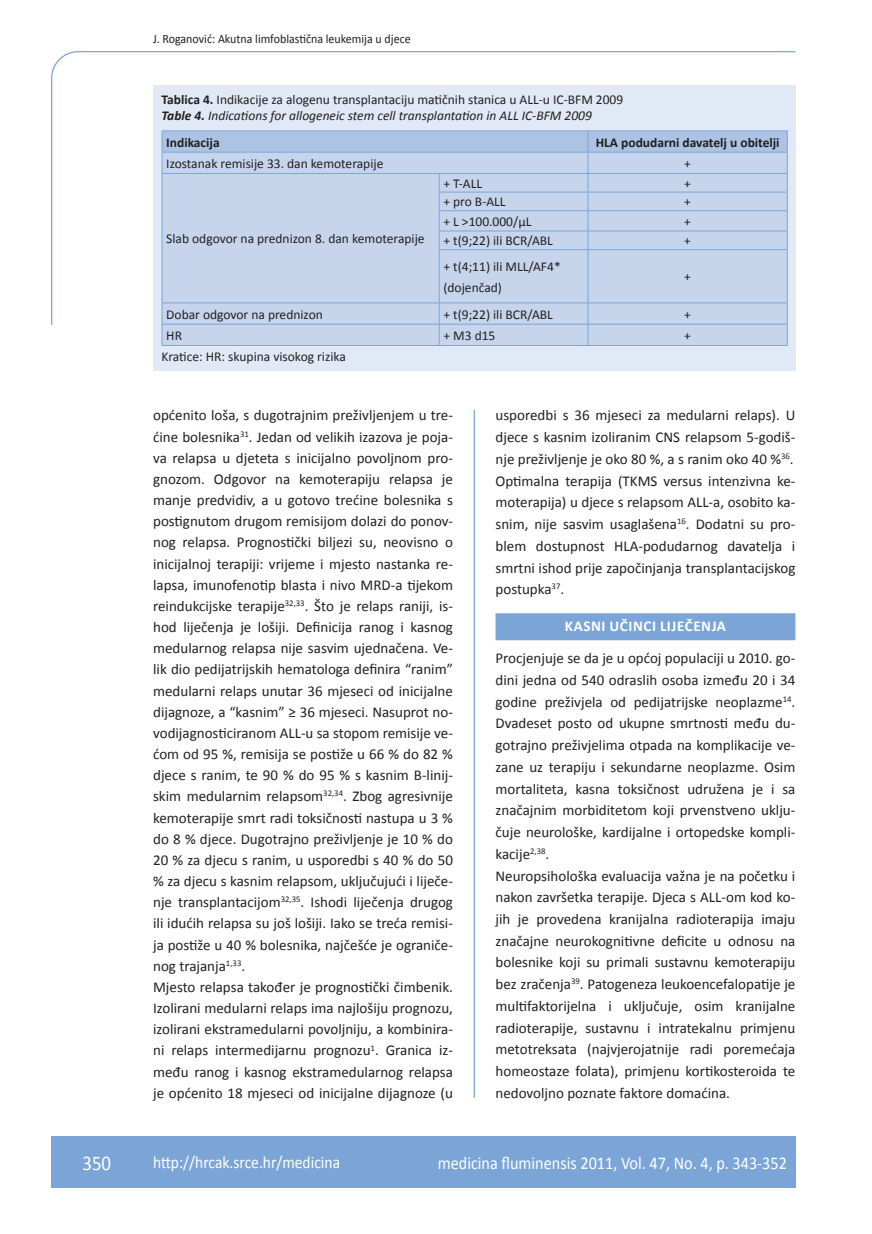
<style>
.page{position:relative;width:872px;height:1234px;background:#fff}
.page>*{position:absolute;margin:0;border:0;box-sizing:border-box;transform-origin:0 0}
.t1{font:21px "Calibri";color:#fff;scale:.9 1}
.t2{font:18px "Calibri";color:#fff;scale:.9 1}
.t3{font:17.25px "Calibri";color:#fff;scale:.9 1}
.osnovni_tekst{font:15px/21.1px "Calibri";color:#231f20;text-align:justify}
.naslov_ruler{font:700 15px "Calibri";letter-spacing:.04em;color:#fff}
.tablica{font:13.5px "Calibri";color:#231f20}
.potpis_slika{font:13.5px/16.5px "Calibri";color:#231f20}
.tablica-2{font:700 13.5px "Calibri";color:#231f20}
.osnovni_tekst-2{font:13.5px "Calibri";color:#231f20}
.glava{font:12.75px "Calibri";color:#231f20;scale:.94 1}
.s1{font-weight:700}
.s2{font-weight:700;font-style:italic}
.s3{font-style:italic}
</style>
<div class="page">
<svg style="left:51px;top:51px;width:745px;height:275px"></svg>
<hr style="left:473px;top:410px;width:2px;height:687px;background:#7ca5d7">
<div style="left:51px;top:1135px;width:744px;height:51px;background:#7ca5d7"></div>
<div style="left:495px;top:613px;width:300px;height:27px;background:#7ca5d7"></div>
<div style="left:153px;top:85px;width:642px;height:285px;background:#e1e9f6"></div>
<div style="left:163px;top:249px;width:624px;height:96px;background:#c6d5ec"></div>
<hr style="left:162px;top:130px;width:277px;height:1px;background:#7ca5d7">
<hr style="left:439px;top:130px;width:149px;height:1px;background:#7ca5d7">
<hr style="left:588px;top:130px;width:199px;height:1px;background:#7ca5d7">
<hr style="left:162px;top:249px;width:1px;height:53px;background:#7ca5d7">
<svg style="left:162px;top:131px;width:626px;height:118px;background:#bed0e9"></svg>
<hr style="left:439px;top:249px;width:149px;height:1px;background:#7ca5d7">
<hr style="left:439px;top:250px;width:1px;height:52px;background:#7ca5d7">
<hr style="left:588px;top:249px;width:199px;height:1px;background:#7ca5d7">
<hr style="left:587px;top:250px;width:1px;height:52px;background:#7ca5d7">
<hr style="left:787px;top:250px;width:1px;height:52px;background:#7ca5d7">
<hr style="left:162px;top:302px;width:277px;height:1px;background:#7ca5d7">
<hr style="left:439px;top:302px;width:149px;height:1px;background:#7ca5d7">
<hr style="left:588px;top:302px;width:199px;height:1px;background:#7ca5d7">
<hr style="left:162px;top:324px;width:277px;height:1px;background:#7ca5d7">
<svg style="left:162px;top:303px;width:1px;height:42px"></svg>
<hr style="left:439px;top:324px;width:149px;height:1px;background:#7ca5d7">
<svg style="left:439px;top:303px;width:1px;height:42px"></svg>
<hr style="left:588px;top:324px;width:199px;height:1px;background:#7ca5d7">
<svg style="left:587px;top:303px;width:1px;height:42px"></svg>
<svg style="left:787px;top:303px;width:1px;height:42px"></svg>
<hr style="left:162px;top:345px;width:277px;height:1px;background:#7ca5d7">
<hr style="left:439px;top:345px;width:149px;height:1px;background:#7ca5d7">
<hr style="left:588px;top:345px;width:199px;height:1px;background:#7ca5d7">
<p class="glava" style="left:153px;top:30px;width:275px">J. Roganović: Akutna limfoblastična leukemija u djece</p>
<p class="potpis_slika" style="left:162px;top:90px;width:463px"><span class="s1">Tablica 4.</span> Indikacije za alogenu transplantaciju matičnih stanica u ALL-u IC-BFM 2009<br><span class="s2">Table 4.</span> <span class="s3">Indications for allogeneic stem cell transplantation in ALL IC-BFM 2009</span></p>
<p class="tablica-2" style="left:166px;top:134px;width:55px">Indikacija</p>
<p class="tablica-2" style="left:595px;top:134px;width:185px">HLA podudarni davatelj u obitelji</p>
<p class="tablica" style="left:166px;top:155px;width:219px">Izostanak remisije 33. dan kemoterapije</p>
<p class="tablica" style="left:684px;top:155px;width:8px">+</p>
<p class="tablica" style="left:166px;top:230px;width:260px">Slab odgovor na prednizon 8. dan kemoterapije</p>
<p class="tablica" style="left:443px;top:175px;width:40px">+ T-ALL</p>
<p class="tablica" style="left:684px;top:175px;width:8px">+</p>
<p class="tablica" style="left:443px;top:193px;width:64px">+ pro B-ALL</p>
<p class="tablica" style="left:684px;top:193px;width:8px">+</p>
<p class="tablica" style="left:443px;top:213px;width:89px">+ L &gt;100.000/μL</p>
<p class="tablica" style="left:684px;top:213px;width:8px">+</p>
<p class="tablica" style="left:443px;top:232px;width:111px">+ t(9;22) ili BCR/ABL</p>
<p class="tablica" style="left:684px;top:232px;width:8px">+</p>
<p class="tablica" style="left:443px;top:258px;width:119px">+ t(4;11) ili MLL/AF4*</p>
<p class="tablica" style="left:443px;top:279px;width:60px">(dojenčad)</p>
<p class="tablica" style="left:684px;top:268px;width:8px">+</p>
<p class="tablica" style="left:166px;top:306px;width:158px">Dobar odgovor na prednizon</p>
<p class="tablica" style="left:443px;top:306px;width:111px">+ t(9;22) ili BCR/ABL</p>
<p class="tablica" style="left:684px;top:306px;width:8px">+</p>
<p class="tablica" style="left:166px;top:327px;width:17px">HR</p>
<p class="tablica" style="left:443px;top:327px;width:53px">+ M3 d15</p>
<p class="tablica" style="left:684px;top:327px;width:8px">+</p>
<p class="osnovni_tekst-2" style="left:162px;top:348px;width:186px">Kratice: HR: skupina visokog rizika</p>
<p class="osnovni_tekst" style="left:153px;top:404px;width:301px">općenito loša, s dugotrajnim preživljenjem u tre&shy;ćine bolesnika<sup>31</sup>. Jedan od velikih izazova je poja&shy;va relapsa u djeteta s inicijalno povoljnom pro&shy;gnozom. Odgovor na kemoterapiju relapsa je manje predvidiv, a u gotovo trećine bolesnika s postignutom drugom remisijom dolazi do ponov&shy;nog relapsa. Prognostički biljezi su, neovisno o inicijalnoj terapiji: vrijeme i mjesto nastanka re&shy;lapsa, imunofenotip blasta i nivo MRD-a tijekom reindukcijske terapije<sup>32,33</sup>. Što je relaps raniji, is&shy;hod liječenja je lošiji. Definicija ranog i kasnog medularnog relapsa nije sasvim ujednačena. Ve&shy;lik dio pedijatrijskih hematologa definira “ranim” medularni relaps unutar 36 mjeseci od inicijalne dijagnoze, a “kasnim” ≥ 36 mjeseci. Nasuprot no&shy;vodijagnosticiranom ALL-u sa stopom remisije ve&shy;ćom od 95 %, remisija se postiže u 66 % do 82 % djece s ranim, te 90 % do 95 % s kasnim B-linij&shy;skim medularnim relapsom<sup>32,34</sup>. Zbog agresivnije kemoterapije smrt radi toksičnosti nastupa u 3 % do 8 % djece. Dugotrajno preživljenje je 10 % do 20 % za djecu s ranim, u usporedbi s 40 % do 50 % za djecu s kasnim relapsom, uključujući i liječe&shy;nje transplantacijom<sup>32,35</sup>. Ishodi liječenja drugog ili idućih relapsa su još lošiji. Iako se treća remisi&shy;ja postiže u 40 % bolesnika, najčešće je ograniče&shy;nog trajanja<sup>1,33</sup>.</p>
<p class="osnovni_tekst" style="left:153px;top:975px;width:301px">Mjesto relapsa također je prognostički čimbenik.<br>Izolirani medularni relaps ima najlošiju prognozu, izolirani ekstramedularni povoljniju, a kombinira&shy;ni relaps intermedijarnu prognozu<sup>1</sup>. Granica iz&shy;među ranog i kasnog ekstramedularnog relapsa je općenito 18 mjeseci od inicijalne dijagnoze (u</p>
<p class="osnovni_tekst" style="left:495px;top:404px;width:301px;line-height:21.8px">usporedbi s 36 mjeseci za medularni relaps). U djece s kasnim izoliranim CNS relapsom 5-godiš&shy;nje preživljenje je oko 80 %, a s ranim oko 40 %<sup>36</sup>.</p>
<p class="osnovni_tekst" style="left:495px;top:469px;width:301px;line-height:21.8px">Optimalna terapija (TKMS versus intenzivna ke&shy;moterapija) u djece s relapsom ALL-a, osobito ka&shy;snim, nije sasvim usaglašena<sup>16</sup>. Dodatni su pro&shy;blem dostupnost HLA-podudarnog davatelja i smrtni ishod prije započinjanja transplantacijskog postupka<sup>37</sup>.</p>
<p class="naslov_ruler" style="left:565px;top:616px;width:163px">KASNI UČINCI LIJEČENJA</p>
<p class="osnovni_tekst" style="left:495px;top:646px;width:301px;line-height:21.8px">Procjenjuje se da je u općoj populaciji u 2010. go&shy;dini jedna od 540 odraslih osoba između 20 i 34 godine preživjela od pedijatrijske neoplazme<sup>14</sup>.<br>Dvadeset posto od ukupne smrtnosti među du&shy;gotrajno preživjelima otpada na komplikacije ve&shy;zane uz terapiju i sekundarne neoplazme. Osim mortaliteta, kasna toksičnost udružena je i sa značajnim morbiditetom koji prvenstveno uklju&shy;čuje neurološke, kardijalne i ortopedske kompli&shy;kacije<sup>2,38</sup>.</p>
<p class="osnovni_tekst" style="left:495px;top:863px;width:301px;line-height:21.8px">Neuropsihološka evaluacija važna je na početku i nakon završetka terapije. Djeca s ALL-om kod ko&shy;jih je provedena kranijalna radioterapija imaju značajne neurokognitivne deficite u odnosu na bolesnike koji su primali sustavnu kemoterapiju bez zračenja<sup>39</sup>. Patogeneza leukoencefalopatije je multifaktorijelna i uključuje, osim kranijalne radioterapije, sustavnu i intratekalnu primjenu metotreksata (najvjerojatnije radi poremećaja homeostaze folata), primjenu kortikosteroida te nedovoljno poznate faktore domaćina.</p>
<p class="t1" style="left:82px;top:1149px;width:33px">350</p>
<p class="t3" style="left:153px;top:1150px;width:209px">http://hrcak.srce.hr/medicina</p>
<p class="t2" style="left:438px;top:1151px;width:389px">medicina fluminensis 2011, Vol. 47, No. 4, p. 343-352</p>
</div>
